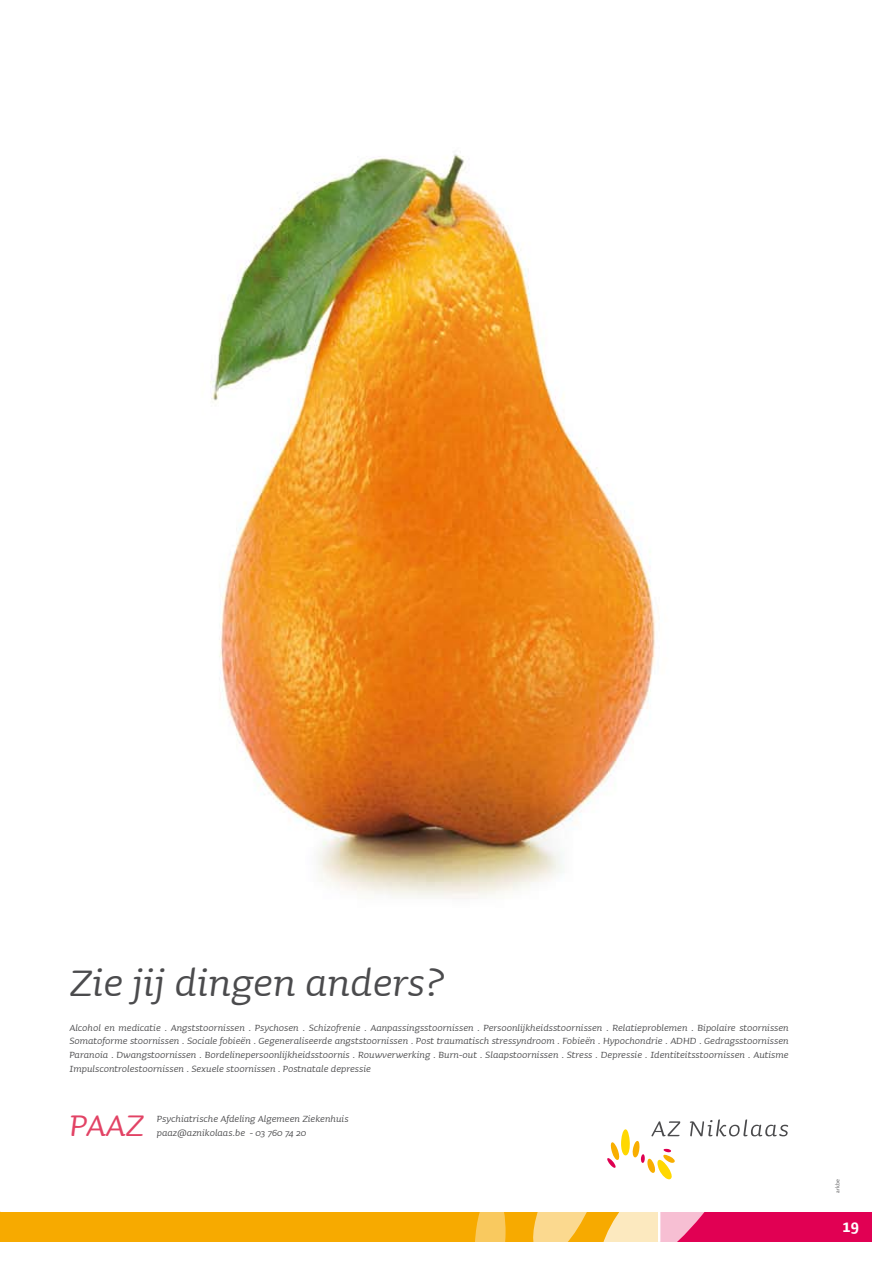
<style>
.page{position:relative;width:893px;height:1263px;background:#fff}
.page>*{position:absolute;margin:0;border:0;box-sizing:border-box;transform-origin:0 0}
.t1{font:italic 49.2px "Sauna";color:#4b4b4d}
.t2{font:italic 39.75px "Sauna";color:#e24365}
.t3{font:700 16.5px "Sun";color:#fff}
.t4{font:italic 12px/14px "Sauna";color:#4b4b4d;text-align:justify}
.t5{font:300 6px "Agenda";color:#4b4b4d}
</style>
<div class="page">
<div style="left:659px;top:1212px;width:213px;height:30px;background:#e10053"></div>
<div style="left:0;top:1212px;width:659px;height:30px;background:#f7aa00"></div>
<svg style="left:475px;top:1212px;width:31px;height:30px"></svg>
<img style="left:210px;top:154px;width:446px;height:745px">
<svg style="left:533px;top:1119px;width:255px;height:123px"></svg>
<h1 class="t1" style="left:69px;top:951px;width:377px">Zie jij dingen anders?</h1>
<p class="t4" style="left:69px;top:1019px;width:721px">Alcohol en medicatie . Angststoornissen . Psychosen . Schizofrenie . Aanpassingsstoornissen . Persoonlijkheidsstoornissen . Relatieproblemen . Bipolaire stoornissen Somatoforme stoornissen . Sociale fobieën . Gegeneraliseerde angststoornissen . Post traumatisch stressyndroom . Fobieën . Hypochondrie . ADHD . Gedragsstoornissen Paranoia . Dwangstoornissen . Bordelinepersoonlijkheidsstoornis . Rouwverwerking . Burn-out . Slaapstoornissen . Stress . Depressie . Identiteitsstoornissen . Autisme Impulscontrolestoornissen . Sexuele stoornissen . Postnatale depressie</p>
<h2 class="t2" style="left:69px;top:1100px;width:76px">PAAZ</h2>
<p class="t4" style="left:157px;top:1111px;width:193px;line-height:14.4px">Psychiatrische Afdeling Algemeen Ziekenhuis paaz@aznikolaas.be - 03 760 74 20</p>
<p class="t5" style="left:834px;top:1193px;width:16px;rotate:-90deg">ark.be</p>
<h3 class="t3" style="left:842px;top:1218px;width:18px">19</h3>
</div>
